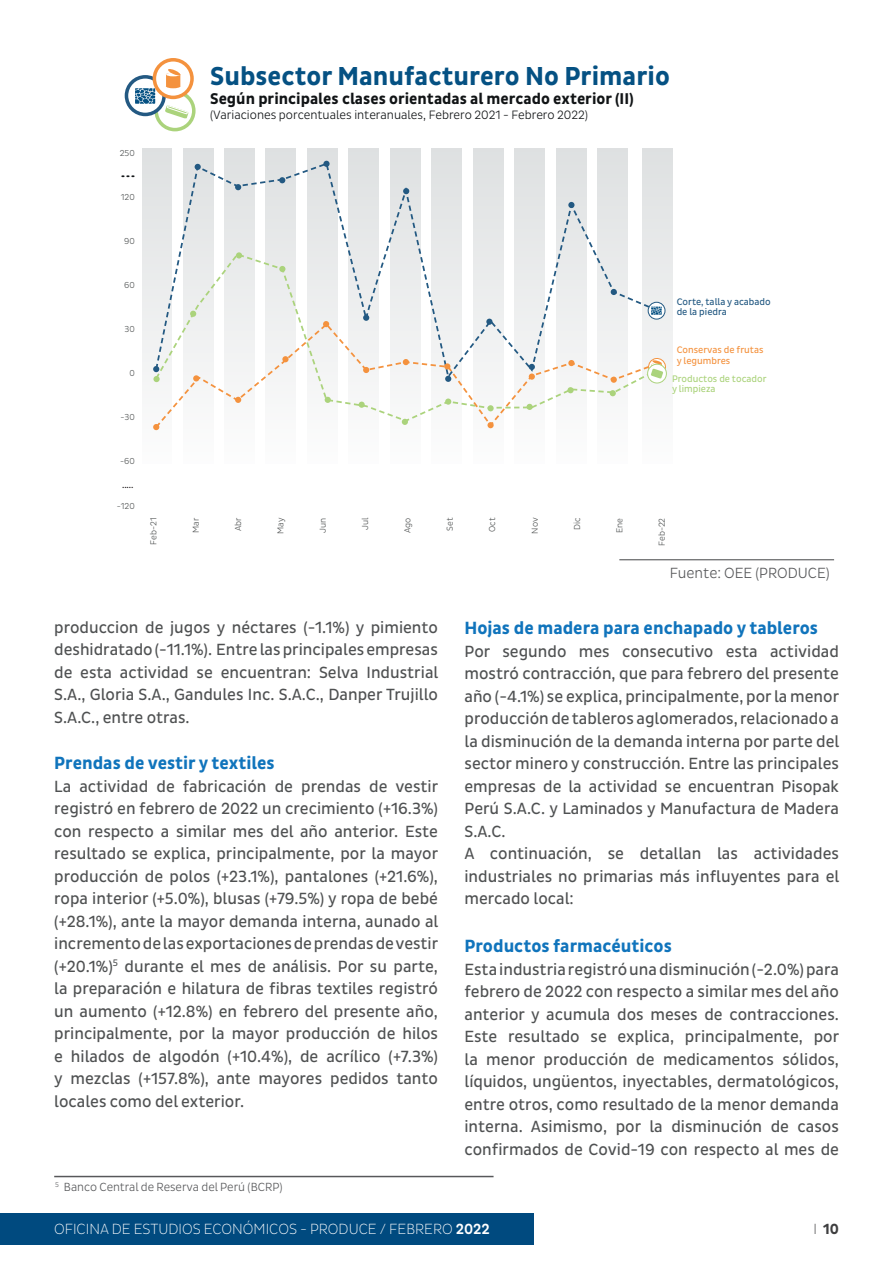
<style>
.page{position:relative;width:893px;height:1263px;background:#fff}
.page>*{position:absolute;margin:0;border:0;box-sizing:border-box;transform-origin:0 0}
.t1{font:700 26.4px "Pluto Sans Cond";color:#055183}
.t2{font:700 18px "Pluto Sans Cond";color:#1074bc}
.t3{font:16.5px/22.5px "Pluto Sans Cond";color:#4f5152;text-align:justify}
.t4{font:700 15.9px "Pluto Sans Cond";color:#111416}
.t5{font:300 15px "Pluto Sans Cond Ex";color:#fff}
.t6{font:300 15px "Pluto Sans Cond";color:#57585a}
.t7{font:700 15px "Pluto Sans Cond";color:#3e3e3f}
.t8{font:13.05px "Pluto Sans Cond";color:#111416;scale:1.82 1}
.t9{font:300 12.3px "Pluto Sans Cond";color:#111416}
.t10{font:300 12px "Pluto Sans Cond";color:#57585a}
.t11{font:10.65px "Myriad Pro";color:#231f20}
.t12{font:9.75px/10.6px "Pluto Sans Cond";color:#235982}
.t13{font:9.75px/10.6px "Pluto Sans Cond";color:#f4923e}
.t14{font:9.75px/10.6px "Pluto Sans Cond";color:#abd37c}
.t15{font:300 8.85px "Pluto Sans Cond";color:#4f5252}
.s1{font-family:"Pluto Sans Cond";font-weight:500}
.s2{font-family:"Pluto Sans Cond Ex";font-weight:300}
</style>
<div class="page">
<div style="left:0;top:1213px;width:534px;height:32px;background:#004a7f"></div>
<hr style="left:892px;top:1213px;width:1px;height:32px;background:#004a7f">
<svg style="left:142px;top:148px;width:531px;height:283px"></svg>
<svg style="left:154px;top:381px;width:505px;height:49px"></svg>
<svg style="left:154px;top:161px;width:505px;height:220px"></svg>
<svg style="left:156px;top:92px;width:38px;height:38px"></svg>
<div style="left:154px;top:90px;width:42px;height:41px;border:4px solid #abd37c;border-radius:50%"></div>
<svg style="left:165px;top:103px;width:24px;height:16px"></svg>
<svg style="left:126px;top:77px;width:38px;height:37px"></svg>
<div style="left:125px;top:75px;width:41px;height:41px;border:4px solid #235982;border-radius:50%"></div>
<svg style="left:135px;top:88px;width:20px;height:16px"></svg>
<svg style="left:154px;top:60px;width:38px;height:37px"></svg>
<div style="left:153px;top:58px;width:41px;height:41px;border:4px solid #f4923e;border-radius:50%"></div>
<svg style="left:166px;top:69px;width:15px;height:19px"></svg>
<svg style="left:648px;top:302px;width:17px;height:17px"></svg>
<div style="left:648px;top:302px;width:17px;height:18px;border:1px solid #235982;border-radius:50%"></div>
<svg style="left:651px;top:307px;width:11px;height:8px"></svg>
<svg style="left:279px;top:177px;width:6px;height:6px"></svg>
<svg style="left:279px;top:266px;width:6px;height:6px"></svg>
<div style="left:282px;top:356px;width:7px;height:6px;background:#f4923e;border-radius:50%"></div>
<svg style="left:359px;top:402px;width:6px;height:6px"></svg>
<svg style="left:325px;top:397px;width:6px;height:6px"></svg>
<svg style="left:323px;top:321px;width:6px;height:6px"></svg>
<svg style="left:363px;top:367px;width:6px;height:6px"></svg>
<div style="left:323px;top:161px;width:7px;height:6px;background:#235982;border-radius:50%"></div>
<svg style="left:363px;top:315px;width:6px;height:6px"></svg>
<svg style="left:403px;top:188px;width:6px;height:6px"></svg>
<svg style="left:403px;top:359px;width:6px;height:6px"></svg>
<svg style="left:402px;top:419px;width:6px;height:6px"></svg>
<svg style="left:445px;top:376px;width:6px;height:6px"></svg>
<div style="left:444px;top:363px;width:6px;height:7px;background:#f4923e;border-radius:50%"></div>
<div style="left:445px;top:398px;width:6px;height:7px;background:#abd37c;border-radius:50%"></div>
<svg style="left:529px;top:364px;width:6px;height:6px"></svg>
<svg style="left:568px;top:202px;width:6px;height:6px"></svg>
<svg style="left:611px;top:289px;width:6px;height:6px"></svg>
<svg style="left:527px;top:404px;width:6px;height:6px"></svg>
<svg style="left:610px;top:390px;width:6px;height:6px"></svg>
<div style="left:529px;top:373px;width:6px;height:7px;background:#f4923e;border-radius:50%"></div>
<svg style="left:568px;top:360px;width:6px;height:6px"></svg>
<svg style="left:611px;top:377px;width:6px;height:6px"></svg>
<div style="left:153px;top:376px;width:7px;height:6px;background:#abd37c;border-radius:50%"></div>
<svg style="left:153px;top:366px;width:6px;height:6px"></svg>
<svg style="left:153px;top:424px;width:6px;height:6px"></svg>
<svg style="left:648px;top:364px;width:18px;height:19px"></svg>
<div style="left:647px;top:364px;width:20px;height:19px;border:1px solid #abd37c;border-radius:50%"></div>
<svg style="left:647px;top:357px;width:19px;height:22px"></svg>
<svg style="left:235px;top:184px;width:6px;height:6px"></svg>
<svg style="left:236px;top:252px;width:6px;height:6px"></svg>
<svg style="left:235px;top:397px;width:6px;height:6px"></svg>
<svg style="left:195px;top:164px;width:6px;height:6px"></svg>
<svg style="left:190px;top:311px;width:6px;height:6px"></svg>
<svg style="left:193px;top:375px;width:6px;height:6px"></svg>
<div style="left:567px;top:387px;width:7px;height:6px;background:#abd37c;border-radius:50%"></div>
<div style="left:487px;top:422px;width:7px;height:6px;background:#f4923e;border-radius:50%"></div>
<div style="left:487px;top:405px;width:7px;height:6px;background:#abd37c;border-radius:50%"></div>
<svg style="left:486px;top:319px;width:6px;height:6px"></svg>
<hr style="left:619px;top:559px;width:215px;height:1px;background:#57585a">
<hr style="left:54px;top:1176px;width:440px;height:1px;background:#57585a">
<p class="t15" style="left:120px;top:148px;width:16px">250</p>
<p class="t15" style="left:121px;top:192px;width:15px">120</p>
<p class="t15" style="left:124px;top:236px;width:12px">90</p>
<p class="t15" style="left:124px;top:280px;width:12px">60</p>
<p class="t15" style="left:124px;top:324px;width:12px">30</p>
<p class="t15" style="left:129px;top:368px;width:7px">0</p>
<p class="t15" style="left:121px;top:412px;width:16px">-30</p>
<p class="t15" style="left:120px;top:456px;width:16px">-60</p>
<p class="t15" style="left:117px;top:500px;width:19px">-120</p>
<p class="t8" style="left:120px;top:165px;width:10px">...</p>
<p class="t11" style="left:122px;top:478px;width:12px">.....</p>
<p class="t1" style="left:210px;top:61px;width:461px">Subsector Manufacturero No Primario</p>
<p class="t4" style="left:210px;top:90px;width:425px">Según principales clases orientadas al mercado exterior (II)</p>
<p class="t9" style="left:210px;top:108px;width:379px">(Variaciones porcentuales interanuales, Febrero 2021 - Febrero 2022)</p>
<p class="t12" style="left:677px;top:296px;width:96px">Corte, talla y acabado de la piedra</p>
<p class="t13" style="left:677px;top:344px;width:88px">Conservas de frutas y legumbres</p>
<p class="t14" style="left:672px;top:373px;width:96px">Productos de tocador y limpieza</p>
<p class="t15" style="left:149px;top:545px;width:29px;rotate:-90deg">Feb-21</p>
<p class="t15" style="left:191px;top:533px;width:17px;rotate:-90deg">Mar</p>
<p class="t15" style="left:233px;top:531px;width:15px;rotate:-90deg">Abr</p>
<p class="t15" style="left:276px;top:534px;width:18px;rotate:-90deg">May</p>
<p class="t15" style="left:318px;top:533px;width:17px;rotate:-90deg">Jun</p>
<p class="t15" style="left:360px;top:530px;width:14px;rotate:-90deg">Jul</p>
<p class="t15" style="left:403px;top:533px;width:17px;rotate:-90deg">Ago</p>
<p class="t15" style="left:445px;top:531px;width:15px;rotate:-90deg">Set</p>
<p class="t15" style="left:487px;top:532px;width:16px;rotate:-90deg">Oct</p>
<p class="t15" style="left:530px;top:534px;width:18px;rotate:-90deg">Nov</p>
<p class="t15" style="left:572px;top:530px;width:14px;rotate:-90deg">Dic</p>
<p class="t15" style="left:614px;top:533px;width:16px;rotate:-90deg">Ene</p>
<p class="t15" style="left:657px;top:546px;width:30px;rotate:-90deg">Feb-22</p>
<p class="t6" style="left:670px;top:565px;width:162px">Fuente: OEE (PRODUCE)</p>
<p class="t3" style="left:54px;top:616px;width:386px">produccion de jugos y néctares (-1.1%) y pimiento deshidratado (-11.1%). Entre las principales empresas de esta actividad se encuentran: Selva Industrial S.A., Gloria S.A., Gandules Inc. S.A.C., Danper Trujillo S.A.C., entre otras.</p>
<p class="t2" style="left:54px;top:753px;width:222px">Prendas de vestir y textiles</p>
<p class="t3" style="left:54px;top:775px;width:386px">La actividad de fabricación de prendas de vestir registró en febrero de 2022 un crecimiento (+16.3%) con respecto a similar mes del año anterior. Este resultado se explica, principalmente, por la mayor producción de polos (+23.1%), pantalones (+21.6%), ropa interior (+5.0%), blusas (+79.5%) y ropa de bebé (+28.1%), ante la mayor demanda interna, aunado al incremento de las exportaciones de prendas de vestir (+20.1%)<sup>5</sup> durante el mes de análisis. Por su parte, la preparación e hilatura de fibras textiles registró un aumento (+12.8%) en febrero del presente año, principalmente, por la mayor producción de hilos e hilados de algodón (+10.4%), de acrílico (+7.3%) y mezclas (+157.8%), ante mayores pedidos tanto locales como del exterior.</p>
<p class="t10" style="left:55px;top:1180px;width:229px"><sup>5</sup> Banco Central de Reserva del Perú (BCRP)</p>
<p class="t2" style="left:464px;top:618px;width:355px">Hojas de madera para enchapado y tableros</p>
<p class="t3" style="left:464px;top:640px;width:376px">Por segundo mes consecutivo esta actividad mostró contracción, que para febrero del presente año (-4.1%) se explica, principalmente, por la menor producción de tableros aglomerados, relacionado a la disminución de la demanda interna por parte del sector minero y construcción. Entre las principales empresas de la actividad se encuentran Pisopak Perú S.A.C. y Laminados y Manufactura de Madera S.A.C.</p>
<p class="t3" style="left:464px;top:842px;width:376px">A continuación, se detallan las actividades industriales no primarias más influyentes para el mercado local:</p>
<p class="t2" style="left:464px;top:936px;width:209px">Productos farmacéuticos</p>
<p class="t3" style="left:464px;top:958px;width:376px">Esta industria registró una disminución (-2.0%) para febrero de 2022 con respecto a similar mes del año anterior y acumula dos meses de contracciones.<br>Este resultado se explica, principalmente, por la menor producción de medicamentos sólidos, líquidos, ungüentos, inyectables, dermatológicos, entre otros, como resultado de la menor demanda interna. Asimismo, por la disminución de casos confirmados de Covid-19 con respecto al mes de</p>
<p class="t5" style="left:54px;top:1221px;width:437px">OFICINA DE ESTUDIOS ECONÓMICOS - PRODUCE / FEBRERO <span class="s1">2022</span></p>
<p class="t7" style="left:813px;top:1221px;width:27px"><span class="s2">I</span> 10</p>
</div>
